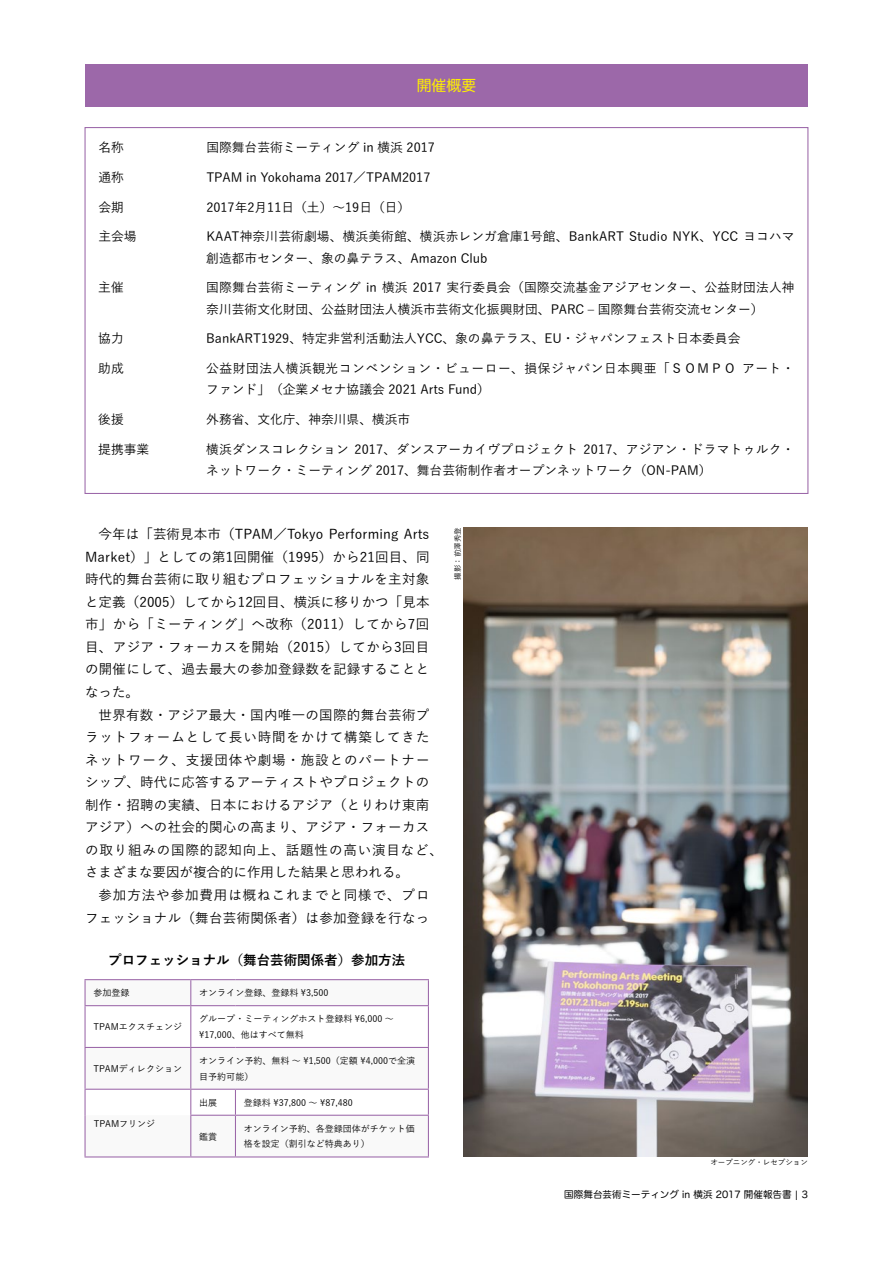
<style>
.page{position:relative;width:893px;height:1263px;background:#fff}
.page>*{position:absolute;margin:0;border:0;box-sizing:border-box;transform-origin:0 0}
.t1{font:14.85px "Hira Maru Pro N W4";color:#fff100}
.t2{font:500 13.5px/22.5px "Yu Go";letter-spacing:.02em;color:#000;text-align:justify}
.t3{font:500 13.5px/22.5px "Yu Go";letter-spacing:.045em;color:#000;text-align:right}
.t4{font:700 13.5px "Yu Go";color:#000}
.t5{font:500 12.75px/21.3px "Yu Go";color:#000}
.t6{font:500 12.75px/21.3px "Yu Go";letter-spacing:.02em;color:#000}
.t7{font:500 12.75px/21.3px "Yu Go";letter-spacing:.04em;color:#000}
.t8{font:9.6px "Hira Maru Pro N W4";color:#000}
.t9{font:500 9px/15.8px "Yu Go";color:#000}
.t10{font:500 7.5px "Yu Go";color:#000}
</style>
<div class="page">
<img style="left:463px;top:527px;width:345px;height:630px">
<div style="left:85px;top:64px;width:723px;height:42px;background:#9c68a9"></div>
<hr style="left:428px;top:1006px;width:1px;height:41px;background:#9c68a9">
<hr style="left:85px;top:979px;width:106px;height:1px;background:#9c68a9">
<hr style="left:191px;top:979px;width:44px;height:1px;background:#9c68a9">
<svg style="left:85px;top:980px;width:344px;height:25px"></svg>
<hr style="left:235px;top:979px;width:194px;height:1px;background:#9c68a9">
<hr style="left:85px;top:1005px;width:106px;height:1px;background:#9c68a9">
<hr style="left:85px;top:1006px;width:1px;height:41px;background:#9c68a9">
<hr style="left:191px;top:1005px;width:44px;height:1px;background:#9c68a9">
<hr style="left:190px;top:1006px;width:1px;height:41px;background:#9c68a9">
<hr style="left:235px;top:1005px;width:194px;height:1px;background:#9c68a9">
<svg style="left:85px;top:1047px;width:344px;height:110px"></svg>
<hr style="left:190px;top:1115px;width:45px;height:1px;background:#9c68a9">
<hr style="left:190px;top:1116px;width:1px;height:40px;background:#9c68a9">
<hr style="left:235px;top:1115px;width:194px;height:1px;background:#9c68a9">
<hr style="left:235px;top:1116px;width:1px;height:40px;background:#9c68a9">
<hr style="left:428px;top:1116px;width:1px;height:40px;background:#9c68a9">
<hr style="left:191px;top:1156px;width:44px;height:1px;background:#9c68a9">
<hr style="left:235px;top:1156px;width:194px;height:1px;background:#9c68a9">
<p class="t1" style="left:417px;top:72px;width:61px">開催概要</p>
<p class="t5" style="left:98px;top:135px;width:27px">名称</p>
<p class="t5" style="left:206px;top:135px;width:230px">国際舞台芸術ミーティング in 横浜 2017</p>
<p class="t5" style="left:98px;top:165px;width:27px">通称</p>
<p class="t5" style="left:206px;top:165px;width:226px">TPAM in Yokohama 2017／TPAM2017</p>
<p class="t5" style="left:98px;top:195px;width:27px">会期</p>
<p class="t5" style="left:206px;top:195px;width:206px">2017年2月11日（土）～19日（日）</p>
<p class="t5" style="left:98px;top:224px;width:40px">主会場</p>
<p class="t5" style="left:206px;top:224px;width:590px">KAAT神奈川芸術劇場、横浜美術館、横浜赤レンガ倉庫1号館、BankART Studio NYK、YCC ヨコハマ創造都市センター、象の鼻テラス、Amazon Club</p>
<p class="t5" style="left:98px;top:275px;width:27px">主催</p>
<p class="t5" style="left:206px;top:275px;width:590px">国際舞台芸術ミーティング in 横浜 2017 実行委員会（国際交流基金アジアセンター、公益財団法人神奈川芸術文化財団、公益財団法人横浜市芸術文化振興財団、PARC ‒ 国際舞台芸術交流センター）</p>
<p class="t5" style="left:98px;top:326px;width:27px">協力</p>
<p class="t5" style="left:206px;top:326px;width:536px">BankART1929、特定非営利活動法人YCC、象の鼻テラス、EU・ジャパンフェスト日本委員会</p>
<p class="t5" style="left:98px;top:356px;width:27px">助成</p>
<p class="t7" style="left:206px;top:356px;width:590px">公益財団法人横浜観光コンベンション・ビューロー、損保ジャパン日本興亜「ＳＯＭＰＯアート・ファンド」（企業メセナ協議会 2021 Arts Fund）</p>
<p class="t5" style="left:98px;top:407px;width:27px">後援</p>
<p class="t5" style="left:206px;top:407px;width:206px">外務省、文化庁、神奈川県、横浜市</p>
<p class="t5" style="left:98px;top:437px;width:53px">提携事業</p>
<p class="t6" style="left:206px;top:437px;width:590px">横浜ダンスコレクション 2017、ダンスアーカイヴプロジェクト 2017、アジアン・ドラマトゥルク・ネットワーク・ミーティング 2017、舞台芸術制作者オープンネットワーク（ON-PAM）</p>
<p class="t2" style="left:85px;top:521px;width:346px;text-indent:14px">今年は「芸術見本市（TPAM／Tokyo Performing Arts Market）」としての第1回開催（1995）から21回目、同時代的舞台芸術に取り組むプロフェッショナルを主対象と定義（2005）してから12回目、横浜に移りかつ「見本市」から「ミーティング」へ改称（2011）してから7回目、アジア・フォーカスを開始（2015）してから3回目の開催にして、過去最大の参加登録数を記録することとなった。</p>
<p class="t2" style="left:85px;top:702px;width:359px;text-align:left;text-indent:14px">世界有数・アジア最大・国内唯一の国際的舞台芸術プラットフォームとして長い時間をかけて構築してきたネットワーク、支援団体や劇場・施設とのパートナーシップ、時代に応答するアーティストやプロジェクトの制作・招聘の実績、日本におけるアジア（とりわけ東南アジア）への社会的関心の高まり、アジア・フォーカスの取り組みの国際的認知向上、話題性の高い演目など、さまざまな要因が複合的に作用した結果と思われる。</p>
<p class="t3" style="left:85px;top:882px;width:346px">参加方法や参加費用は概ねこれまでと同様で、プロフェッショナル（舞台芸術関係者）は参加登録を行なっ</p>
<p class="t4" style="left:108px;top:952px;width:298px">プロフェッショナル（舞台芸術関係者）参加方法</p>
<p class="t9" style="left:94px;top:984px;width:37px">参加登録</p>
<p class="t9" style="left:199px;top:984px;width:131px">オンライン登録、登録料 ¥3,500</p>
<p class="t9" style="left:94px;top:1018px;width:90px">TPAMエクスチェンジ</p>
<p class="t9" style="left:199px;top:1010px;width:196px">グループ・ミーティングホスト登録料 ¥6,000 ～¥17,000、他はすべて無料</p>
<p class="t9" style="left:94px;top:1059px;width:90px">TPAMディレクション</p>
<p class="t9" style="left:199px;top:1051px;width:217px">オンライン予約、無料～ ¥1,500（定額 ¥4,000で全演目予約可能）</p>
<p class="t9" style="left:199px;top:1093px;width:19px">出展</p>
<p class="t9" style="left:244px;top:1093px;width:110px">登録料 ¥37,800 ～ ¥87,480</p>
<p class="t9" style="left:199px;top:1127px;width:19px">鑑賞</p>
<p class="t9" style="left:244px;top:1119px;width:172px">オンライン予約、各登録団体がチケット価格を設定（割引など特典あり）</p>
<p class="t9" style="left:94px;top:1114px;width:63px">TPAMフリンジ</p>
<p class="t10" style="left:451px;top:580px;width:54px;rotate:-90deg">撮影：前澤秀登</p>
<p class="t10" style="left:710px;top:1156px;width:99px">オープニング・レセプション</p>
<p class="t8" style="left:564px;top:1186px;width:245px">国際舞台芸術ミーティング in 横浜 2017 開催報告書 | 3</p>
</div>
